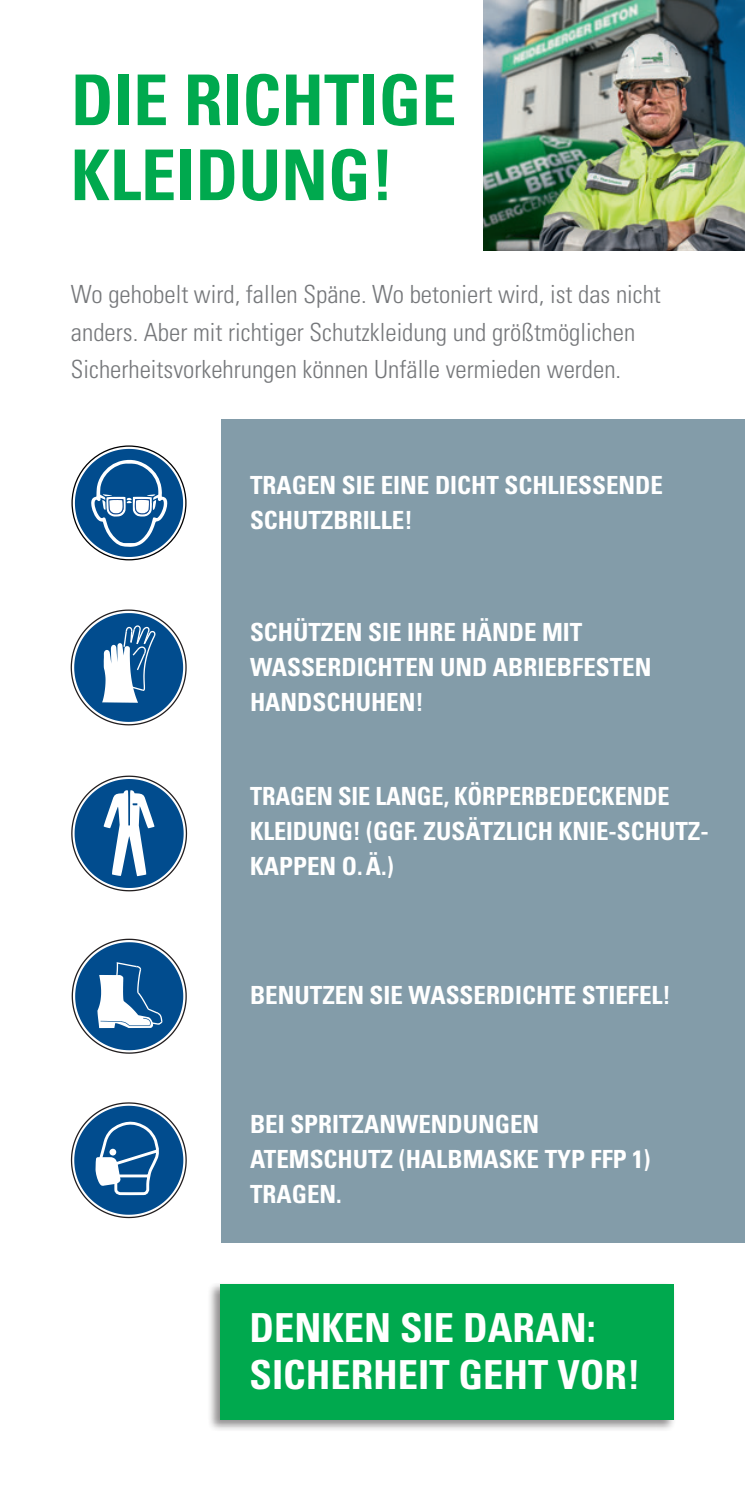
<style>
.page{position:relative;width:745px;height:1489px;background:#fff}
.page>*{position:absolute;margin:0;border:0;box-sizing:border-box;transform-origin:0 0}
.t1{font:700 condensed 70px/75px "Univers";color:#00a94e}
.t2{font:700 condensed 40px/47.5px "Univers";color:#fff}
.t3{font:700 condensed 25px/35px "Univers";color:#fff}
.t4{font:300 condensed 25px/37.5px "Univers";color:#76787b}
</style>
<div class="page">
<div style="left:207px;top:1281px;width:468px;height:151px;background:#231f20;opacity:.5"></div>
<div style="left:221px;top:1284px;width:452px;height:135px;background:#00a94e"></div>
<div style="left:221px;top:419px;width:523px;height:823px;background:#839ca9"></div>
<img style="left:483px;top:0;width:261px;height:250px">
<svg style="left:70px;top:609px;width:117px;height:117px"></svg>
<svg style="left:71px;top:445px;width:116px;height:116px"></svg>
<svg style="left:71px;top:775px;width:117px;height:117px"></svg>
<svg style="left:71px;top:938px;width:116px;height:116px"></svg>
<svg style="left:70px;top:1102px;width:117px;height:116px"></svg>
<h1 class="t1" style="left:71px;top:62px;width:387px">DIE RICHTIGE<br>KLEIDUNG!</h1>
<p class="t4" style="left:71px;top:275px;width:591px">Wo gehobelt wird, fallen Späne. Wo betoniert wird, ist das nicht anders. Aber mit richtiger Schutzkleidung und größtmöglichen<br>Sicherheitsvorkehrungen können Unfälle vermieden werden.</p>
<p class="t3" style="left:250px;top:467px;width:414px">TRAGEN SIE EINE DICHT SCHLIESSENDE<br>SCHUTZBRILLE!</p>
<p class="t3" style="left:250px;top:614px;width:403px">SCHÜTZEN SIE IHRE HÄNDE MIT<br>WASSERDICHTEN UND ABRIEBFESTEN<br>HANDSCHUHEN!</p>
<p class="t3" style="left:250px;top:778px;width:460px">TRAGEN SIE LANGE, KÖRPERBEDECKENDE<br>KLEIDUNG! (GGF. ZUSÄTZLICH KNIE-SCHUTZ-<br>KAPPEN O.Ä.)</p>
<p class="t3" style="left:250px;top:977px;width:422px">BENUTZEN SIE WASSERDICHTE STIEFEL!</p>
<p class="t3" style="left:250px;top:1106px;width:401px">BEI SPRITZANWENDUNGEN<br>ATEMSCHUTZ (HALBMASKE TYP FFP 1)<br>TRAGEN.</p>
<h2 class="t2" style="left:249px;top:1302px;width:392px">DENKEN SIE DARAN:<br>SICHERHEIT GEHT VOR!</h2>
</div>
